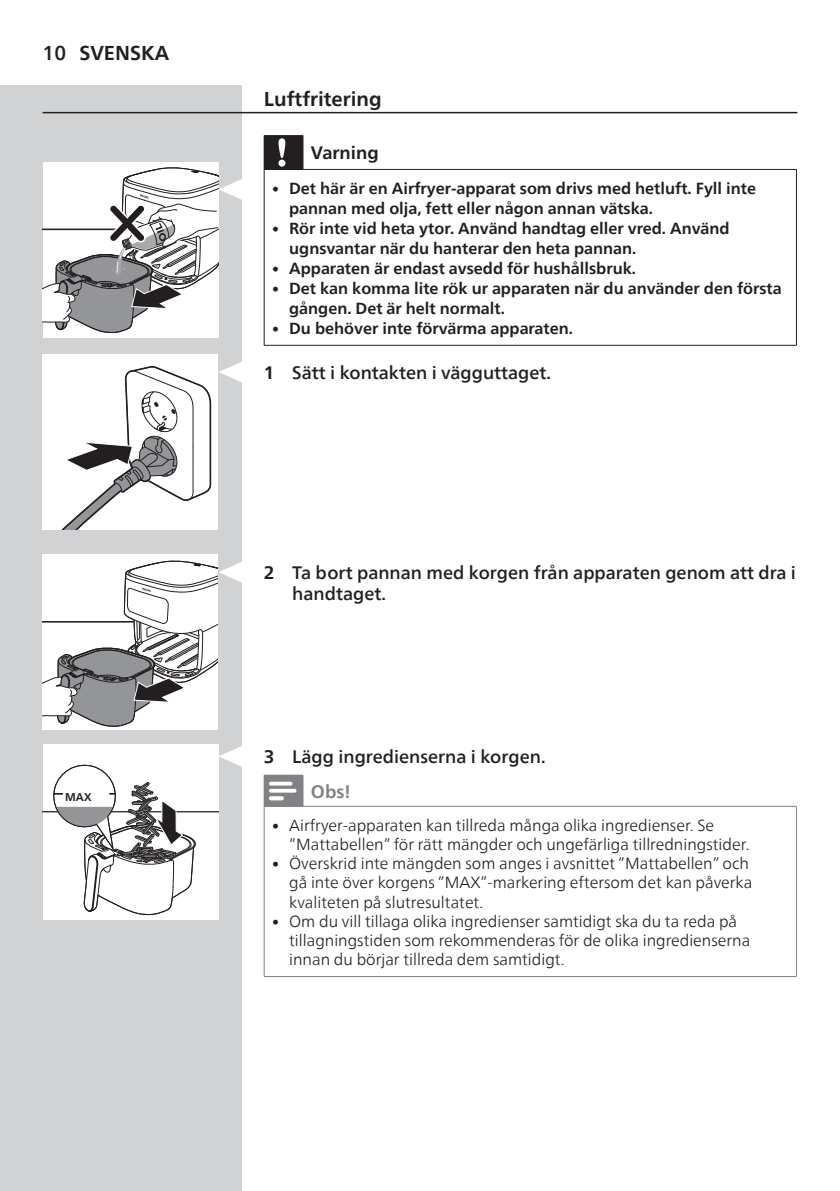
<style>
.page{position:relative;width:840px;height:1191px;background:#fff}
.page>*{position:absolute;margin:0;border:0;box-sizing:border-box;transform-origin:0 0}
.heading-title-paragr{font:700 20px "Neue Frutiger World";color:#231f20}
.t1{font:500 18px/21.6px "Neue Frutiger World";color:#231f20}
.cautions-caption-par{font:700 18px "Neue Frutiger World";color:#231f20}
.cautions-caption-par-2{font:700 18px "Neue Frutiger World";color:#808285}
.t2{font:300 16px/19.2px "Neue Frutiger World";color:#231f20}
.t3{font:700 16px/20px "Neue Frutiger World";color:#231f20}
.t4{font:700 11.2px "Neue Frutiger World";color:#231f20}
.s1{font-weight:500}
.s2{font-weight:300;font-size:14.2px}
.s3{font-weight:700}
.s4{font-size:14.2px}
</style>
<div class="page">
<div style="left:0;top:85px;width:241px;height:1106px;background:#d1d2d4"></div>
<hr style="left:43px;top:112px;width:754px;height:1px;background:#231f20">
<div style="left:264px;top:136px;width:39px;height:33px;background:#231f20"></div>
<hr style="left:264px;top:135px;width:39px;height:1px;background:#231f20">
<hr style="left:795px;top:170px;width:1px;height:175px;background:#231f20">
<hr style="left:264px;top:169px;width:1px;height:176px;background:#231f20">
<hr style="left:264px;top:345px;width:39px;height:1px;background:#231f20">
<hr style="left:303px;top:345px;width:493px;height:1px;background:#231f20">
<hr style="left:302px;top:169px;width:494px;height:1px;background:#231f20">
<svg style="left:278px;top:138px;width:7px;height:29px"></svg>
<div style="left:264px;top:775px;width:39px;height:31px;background:#808285"></div>
<hr style="left:795px;top:806px;width:1px;height:170px;background:#808285">
<hr style="left:264px;top:806px;width:1px;height:170px;background:#808285">
<hr style="left:264px;top:976px;width:39px;height:1px;background:#808285">
<hr style="left:303px;top:976px;width:493px;height:1px;background:#808285">
<hr style="left:302px;top:806px;width:494px;height:1px;background:#808285">
<svg style="left:269px;top:781px;width:27px;height:19px"></svg>
<div style="left:43px;top:162px;width:175px;height:175px;background:#fff"></div>
<svg style="left:43px;top:166px;width:199px;height:171px"></svg>
<svg style="left:219px;top:361px;width:23px;height:22px"></svg>
<div style="left:43px;top:354px;width:175px;height:176px;background:#fff"></div>
<svg style="left:61px;top:366px;width:151px;height:164px"></svg>
<div style="left:43px;top:554px;width:175px;height:176px;background:#fff"></div>
<svg style="left:43px;top:560px;width:199px;height:170px"></svg>
<svg style="left:218px;top:745px;width:24px;height:22px"></svg>
<div style="left:43px;top:744px;width:175px;height:176px;background:#fff"></div>
<hr style="left:43px;top:811px;width:175px;height:1px;background:#231f20">
<svg style="left:50px;top:764px;width:146px;height:152px"></svg>
<p class="heading-title-paragr" style="left:43px;top:35px;width:128px"><span class="s1">10</span> SVENSKA</p>
<p class="t4" style="left:65px;top:787px;width:28px">MAX</p>
<p class="heading-title-paragr" style="left:264px;top:82px;width:119px">Luftfritering</p>
<p class="cautions-caption-par" style="left:311px;top:137px;width:69px">Varning</p>
<p class="t3" style="left:289px;top:178px;width:468px;text-indent:-17px"><span class="s2">•</span> Det här är en Airfryer-apparat som drivs med hetluft. Fyll inte pannan med olja, fett eller någon annan vätska.</p>
<p class="t3" style="left:289px;top:218px;width:441px;text-indent:-17px"><span class="s2">•</span> Rör inte vid heta ytor. Använd handtag eller vred. Använd ugnsvantar när du hanterar den heta pannan.</p>
<p class="t3" style="left:272px;top:258px;width:365px"><span class="s2">•</span> Apparaten är endast avsedd för hushållsbruk.</p>
<p class="t3" style="left:289px;top:278px;width:493px;text-indent:-17px"><span class="s2">•</span> Det kan komma lite rök ur apparaten när du använder den första gången. Det är helt normalt.</p>
<p class="t3" style="left:272px;top:318px;width:302px"><span class="s2">•</span> Du behöver inte förvärma apparaten.</p>
<p class="t1" style="left:264px;top:361px;width:288px"><span class="s3">1</span> Sätt i kontakten i vägguttaget.</p>
<p class="t1" style="left:292px;top:561px;width:505px;text-indent:-28px"><span class="s3">2</span> Ta bort pannan med korgen från apparaten genom att dra i handtaget.</p>
<p class="t1" style="left:264px;top:746px;width:283px"><span class="s3">3</span> Lägg ingredienserna i korgen.</p>
<p class="cautions-caption-par-2" style="left:311px;top:775px;width:41px">Obs!</p>
<p class="t2" style="left:289px;top:815px;width:461px;text-indent:-17px"><span class="s4">•</span> Airfryer-apparaten kan tillreda många olika ingredienser. Se ”Mattabellen” för rätt mängder och ungefärliga tillredningstider.</p>
<p class="t2" style="left:289px;top:854px;width:464px;text-indent:-17px"><span class="s4">•</span> Överskrid inte mängden som anges i avsnittet ”Mattabellen” och gå inte över korgens ”MAX”-markering eftersom det kan påverka kvaliteten på slutresultatet.</p>
<p class="t2" style="left:289px;top:911px;width:462px;text-indent:-17px"><span class="s4">•</span> Om du vill tillaga olika ingredienser samtidigt ska du ta reda på tillagningstiden som rekommenderas för de olika ingredienserna innan du börjar tillreda dem samtidigt.</p>
</div>
